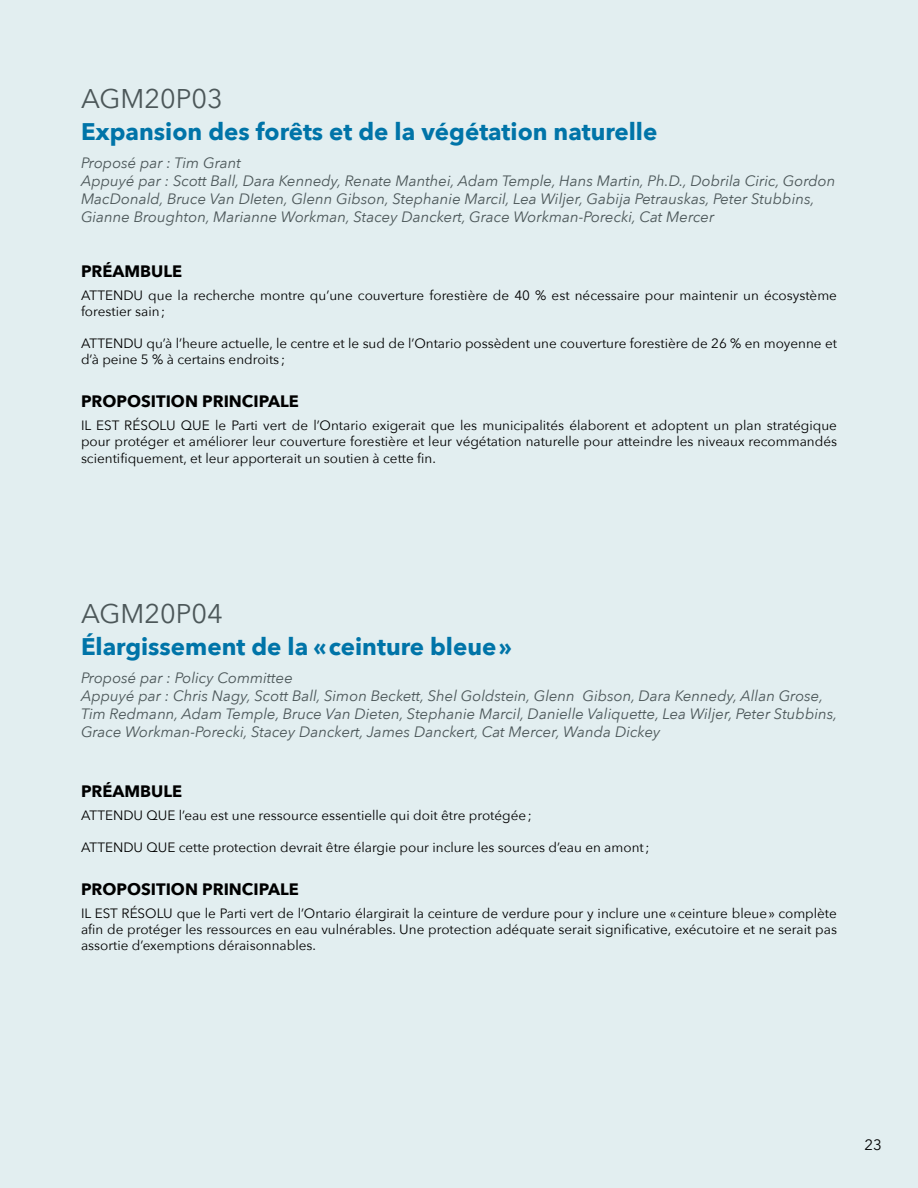
<style>
.page{position:relative;width:918px;height:1188px;background:#e2eef0}
.page>*{position:absolute;margin:0;border:0;box-sizing:border-box;transform-origin:0 0}
.t1{font:27px "Avenir Next";color:#4c5759}
.t2{font:700 24px "Avenir Next";color:#0074a8}
.t3{font:700 16.5px "Avenir Next";color:#000}
.t4{font:italic 15px/18px "Avenir Next";color:#4c5759}
.t5{font:15px "Avenir Next";color:#000}
.t6{font:13.5px/16.2px "Avenir Next";color:#000}
</style>
<div class="page">
<h1 class="t1" style="left:81px;top:76px;width:143px">AGM20P03</h1>
<h2 class="t2" style="left:81px;top:111px;width:578px">Expansion des forêts et de la végétation naturelle</h2>
<p class="t4" style="left:81px;top:154px;width:756px">Proposé par : Tim Grant<br>Appuyé par : Scott Ball, Dara Kennedy, Renate Manthei, Adam Temple, Hans Martin, Ph.D., Dobrila Ciric, Gordon MacDonald, Bruce Van DIeten, Glenn Gibson, Stephanie Marcil, Lea Wiljer, Gabija Petrauskas, Peter Stubbins, Gianne Broughton, Marianne Workman, Stacey Danckert, Grace Workman-Porecki, Cat Mercer</p>
<p class="t3" style="left:81px;top:257px;width:103px">PRÉAMBULE</p>
<p class="t6" style="left:81px;top:286px;width:758px">ATTENDU que la recherche montre qu’une couverture forestière de 40 % est nécessaire pour maintenir un écosystème forestier sain;</p>
<p class="t6" style="left:81px;top:335px;width:758px">ATTENDU qu’à l’heure actuelle, le centre et le sud de l’Ontario possèdent une couverture forestière de 26 % en moyenne et d’à peine 5 % à certains endroits ;</p>
<p class="t3" style="left:81px;top:387px;width:219px">PROPOSITION PRINCIPALE</p>
<p class="t6" style="left:81px;top:417px;width:758px;text-align:justify">IL EST RÉSOLU QUE le Parti vert de l’Ontario exigerait que les municipalités élaborent et adoptent un plan stratégique pour protéger et améliorer leur couverture forestière et leur végétation naturelle pour atteindre les niveaux recommandés scientifiquement, et leur apporterait un soutien à cette fin.</p>
<h1 class="t1" style="left:81px;top:590px;width:143px">AGM20P04</h1>
<h2 class="t2" style="left:81px;top:626px;width:432px">Élargissement de la «ceinture bleue»</h2>
<p class="t4" style="left:81px;top:668px;width:758px">Proposé par : Policy Committee<br>Appuyé par : Chris Nagy, Scott Ball, Simon Beckett, Shel Goldstein, Glenn Gibson, Dara Kennedy, Allan Grose, Tim Redmann, Adam Temple, Bruce Van Dieten, Stephanie Marcil, Danielle Valiquette, Lea Wiljer, Peter Stubbins, Grace Workman-Porecki, Stacey Danckert, James Danckert, Cat Mercer, Wanda Dickey</p>
<p class="t3" style="left:81px;top:777px;width:103px">PRÉAMBULE</p>
<p class="t6" style="left:81px;top:806px;width:453px">ATTENDU QUE l’eau est une ressource essentielle qui doit être protégée;</p>
<p class="t6" style="left:81px;top:839px;width:570px">ATTENDU QUE cette protection devrait être élargie pour inclure les sources d’eau en amont;</p>
<p class="t3" style="left:81px;top:875px;width:219px">PROPOSITION PRINCIPALE</p>
<p class="t6" style="left:81px;top:904px;width:758px;text-align:justify">IL EST RÉSOLU que le Parti vert de l’Ontario élargirait la ceinture de verdure pour y inclure une «ceinture bleue» complète afin de protéger les ressources en eau vulnérables. Une protection adéquate serait significative, exécutoire et ne serait pas assortie d’exemptions déraisonnables.</p>
<p class="t5" style="left:865px;top:1132px;width:19px">23</p>
</div>
